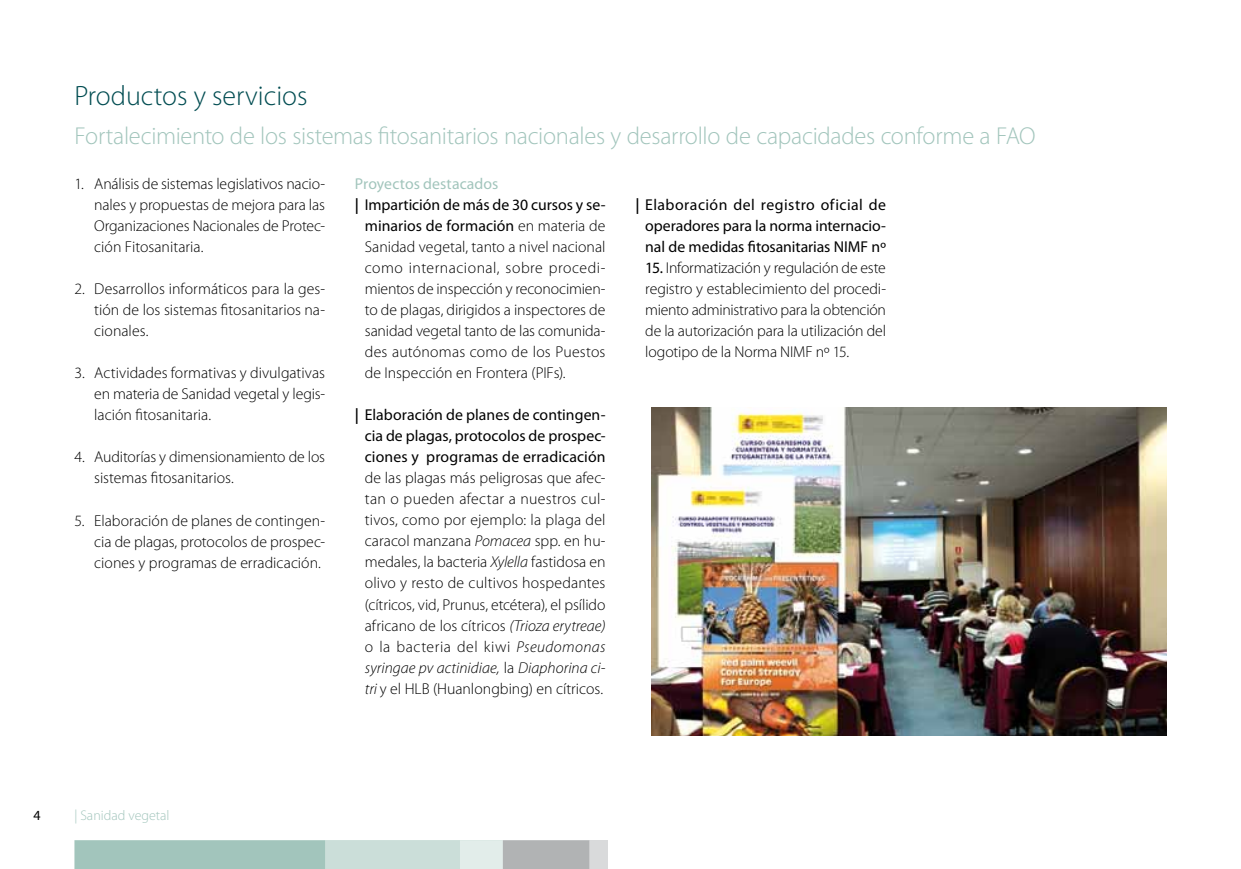
<style>
.page{position:relative;width:1241px;height:869px;background:#fff}
.page>*{position:absolute;margin:0;border:0;box-sizing:border-box;transform-origin:0 0}
.t1{font:300 28px "Myriad Pro";color:#004c51}
.t2{font:300 24.5px "Myriad Pro";letter-spacing:-.01em;color:#a2c5bc}
.t3{font:300 15.75px/21px "Myriad Pro";color:#000;text-align:justify}
.t4{font:15.75px/21px "Myriad Pro";color:#000;text-align:justify}
.t5{font:300 15.75px "Myriad Pro";letter-spacing:.03em;color:#000}
.t6{font:15.75px "Myriad Pro";letter-spacing:.005em;color:#a2c5bc}
.t7{font:300 14px "Myriad Pro";color:#a2c5bc}
.t8{font:14px "Myriad Pro";color:#000}
.s1{font-weight:600}
.s2{font-weight:300}
.s3{font-style:italic}
.s4{font-weight:400}
</style>
<div class="page">
<div style="left:589px;top:839px;width:19px;height:29px;background:#d9dadb"></div>
<svg style="left:74px;top:840px;width:515px;height:28px;background:#b5ccc6"></svg>
<img style="left:651px;top:407px;width:515px;height:328px">
<h1 class="t1" style="left:74px;top:80px;width:234px">Productos y servicios</h1>
<h2 class="t2" style="left:74px;top:123px;width:962px">Fortalecimiento de los sistemas fitosanitarios nacionales y desarrollo de capacidades conforme a FAO</h2>
<p class="t3" style="left:94px;top:174px;width:232px;text-indent:-20px">1. Análisis de sistemas legislativos nacio&shy;nales y propuestas de mejora para las Organizaciones Nacionales de Protec&shy;ción Fitosanitaria.</p>
<p class="t3" style="left:94px;top:279px;width:232px;text-indent:-20px">2. Desarrollos informáticos para la ges&shy;tión de los sistemas fitosanitarios na&shy;cionales.</p>
<p class="t3" style="left:94px;top:362px;width:232px;text-indent:-20px">3. Actividades formativas y divulgativas en materia de Sanidad vegetal y legis&shy;lación fitosanitaria.</p>
<p class="t3" style="left:94px;top:446px;width:232px;text-indent:-20px">4. Auditorías y dimensionamiento de los sistemas fitosanitarios.</p>
<p class="t3" style="left:94px;top:509px;width:232px;text-indent:-20px">5. Elaboración de planes de contingen&shy;cia de plagas, protocolos de prospec&shy;ciones y programas de erradicación.</p>
<p class="t6" style="left:355px;top:175px;width:145px">Proyectos destacados</p>
<p class="t4" style="left:355px;top:194px;width:252px"><span class="s1">|</span> Impartición de más de 30 cursos y se-</p>
<p class="t4" style="left:365px;top:215px;width:242px">minarios de formación <span class="s2">en materia de</span></p>
<p class="t3" style="left:365px;top:236px;width:242px">Sanidad vegetal, tanto a nivel nacional</p>
<p class="t5" style="left:365px;top:259px;width:242px">como internacional, sobre procedi-</p>
<p class="t3" style="left:365px;top:278px;width:242px">mientos de inspección y reconocimien-</p>
<p class="t3" style="left:365px;top:299px;width:242px">to de plagas, dirigidos a inspectores de</p>
<p class="t3" style="left:365px;top:320px;width:242px">sanidad vegetal tanto de las comunida-</p>
<p class="t3" style="left:365px;top:341px;width:242px">des autónomas como de los Puestos</p>
<p class="t3" style="left:365px;top:362px;width:202px">de Inspección en Frontera (PIFs).</p>
<p class="t4" style="left:365px;top:404px;width:242px;text-indent:-10px"><span class="s1">|</span> Elaboración de planes de contingen&shy;cia de plagas, protocolos de prospec&shy;ciones y programas de erradicación</p>
<p class="t3" style="left:365px;top:467px;width:242px">de las plagas más peligrosas que afec&shy;tan o pueden afectar a nuestros cul&shy;tivos, como por ejemplo: la plaga del caracol manzana <span class="s3">Pomacea</span> spp. en hu&shy;medales, la bacteria <span class="s3">Xylella</span> fastidosa en olivo y resto de cultivos hospedantes (cítricos, vid, Prunus, etcétera), el psílido africano de los cítricos <span class="s3">(Trioza erytreae) </span>o la bacteria del kiwi <span class="s3">Pseudomonas syringae pv actinidiae,</span> la <span class="s3">Diaphorina ci&shy;tri</span> y el HLB (Huanlongbing) en cítricos.</p>
<p class="t4" style="left:645px;top:194px;width:242px;text-indent:-10px"><span class="s1">|</span> Elaboración del registro oficial de operadores para la norma internacio&shy;nal de medidas fitosanitarias NIMF nº</p>
<p class="t3" style="left:645px;top:257px;width:242px"><span class="s4">15.</span> Informatización y regulación de este registro y establecimiento del procedi&shy;miento administrativo para la obtención de la autorización para la utilización del logotipo de la Norma NIMF nº 15.</p>
<p class="t8" style="left:34px;top:807px;width:9px">4</p>
<p class="t7" style="left:74px;top:807px;width:97px">| Sanidad vegetal</p>
</div>
